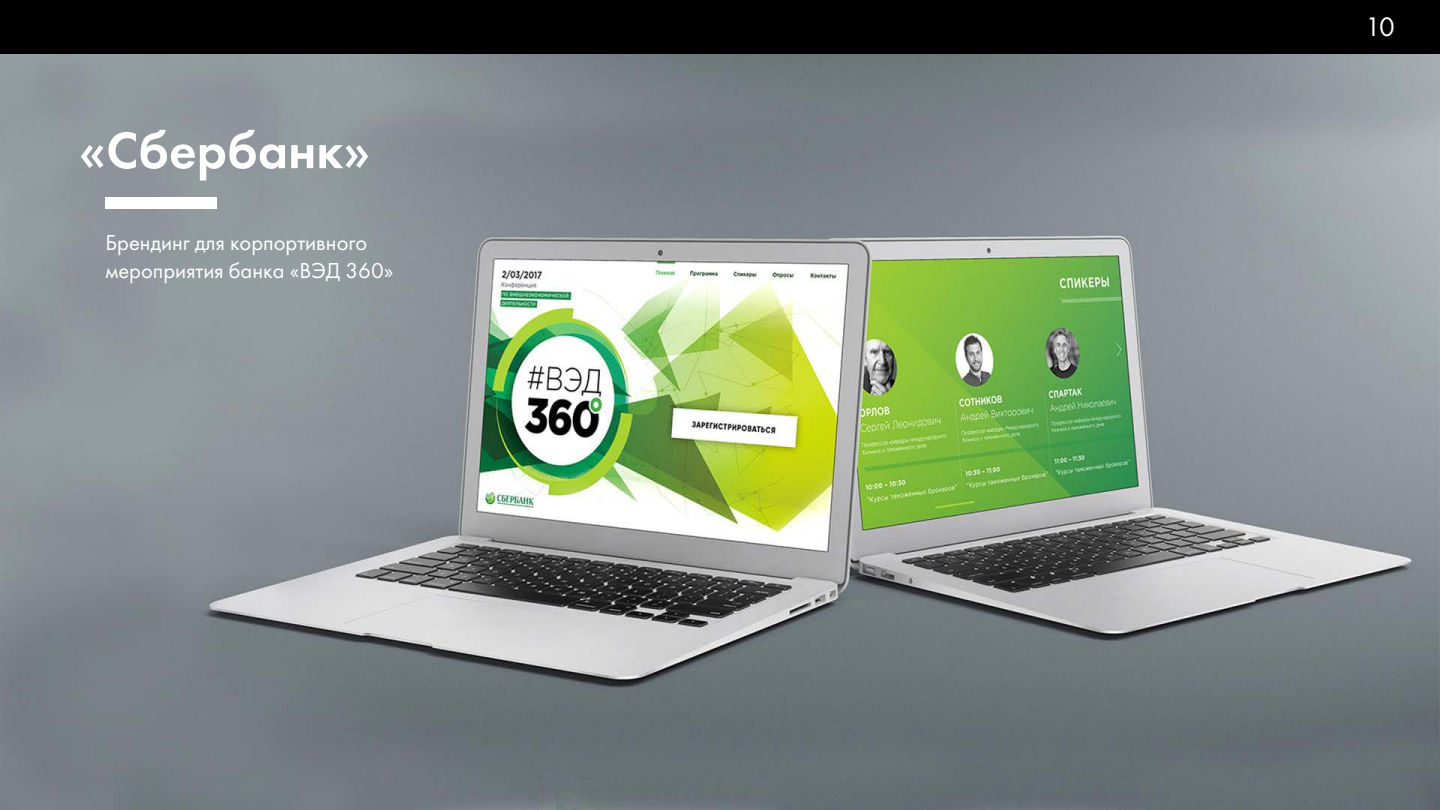
<style>
.page{position:relative;width:1440px;height:810px;background:#fff}
.page>*{position:absolute;margin:0;border:0;box-sizing:border-box;transform-origin:0 0}
.t1{font:italic 53.25px "Futura Demi C";color:#fff}
.t2{font:27.75px "Futura Book C";color:#fff}
.t3{font:italic 22.5px/27.8px "Futura Book C";color:#fff}
</style>
<div class="page">
<div style="left:0;top:0;width:1440px;height:54px;background:#000"></div>
<img style="left:0;top:54px;width:1440px;height:756px">
<div style="left:105px;top:197px;width:112px;height:11px;background:#fff"></div>
<h1 class="t1" style="left:79px;top:119px;width:293px">«Сбербанк»</h1>
<p class="t3" style="left:105px;top:229px;width:290px">Брендинг для корпортивного мероприятия банка «ВЭД 360»</p>
<p class="t2" style="left:1365px;top:12px;width:31px">10</p>
</div>
